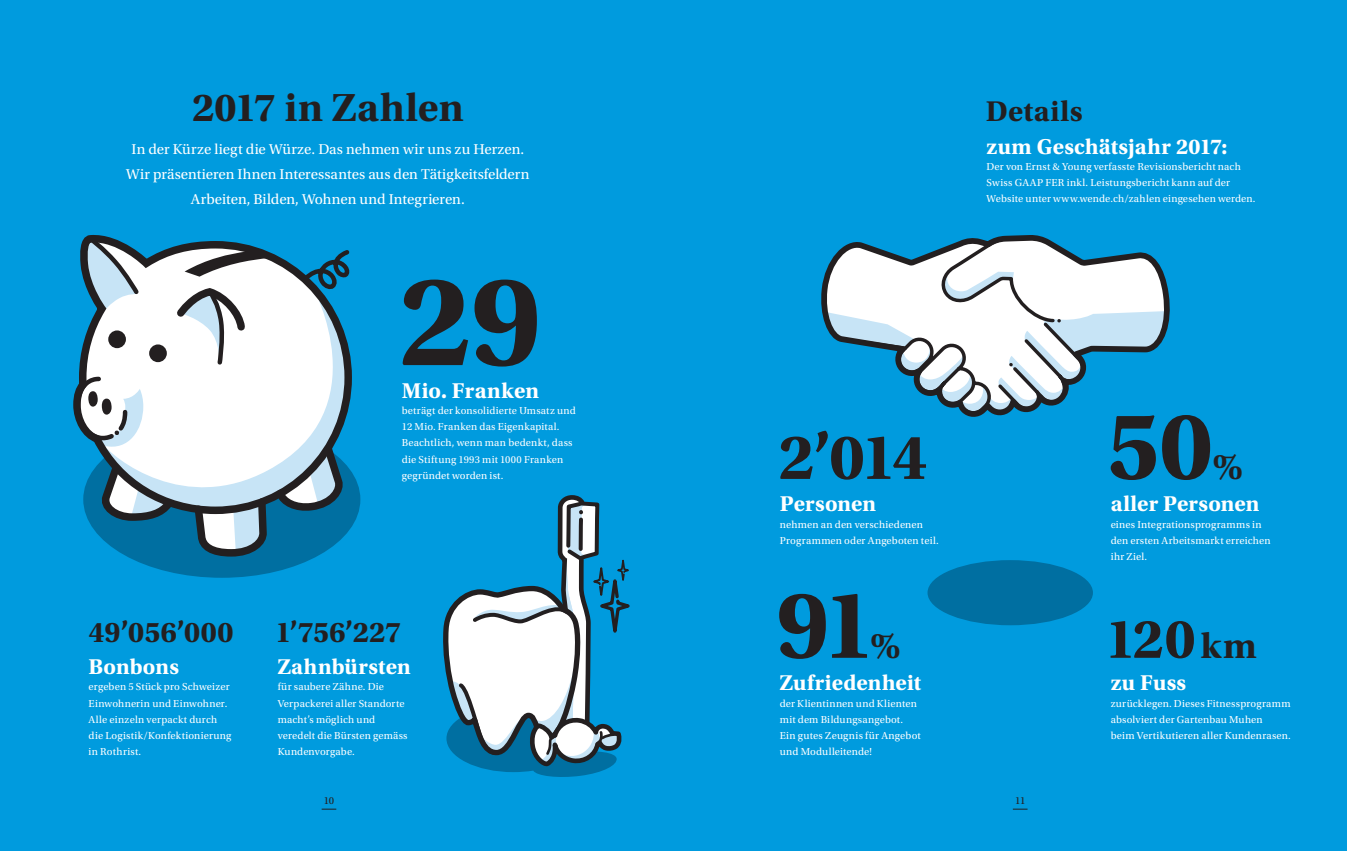
<style>
.page{position:relative;width:1347px;height:851px;background:#fff}
.page>*{position:absolute;margin:0;border:0;box-sizing:border-box;transform-origin:0 0}
.t1{font:700 133.75px "Utopia Std";color:#231f20}
.t2{font:700 100px "Utopia Std";color:#231f20}
.t3{font:700 66.25px "Utopia Std";color:#231f20}
.t4{font:700 57.5px "Utopia Std";color:#231f20}
.t5{font:700 41.25px "Utopia Std";letter-spacing:.015em;color:#231f20}
.t6{font:700 37.5px "Utopia Std";color:#231f20}
.t7{font:700 30px "Utopia Std";letter-spacing:.01em;color:#231f20}
.t8{font:700 22.5px "Utopia Std";letter-spacing:.01em;color:#fff}
.t9{font:15px/25px "Utopia Std";color:#fff;text-align:center}
.t10{font:10.62px/16.2px "Utopia Std";letter-spacing:.015em;color:#fff}
.t11{font:10.62px "Utopia Std";color:#231f20}
.s1{font-size:37.5px}
</style>
<div class="page">
<div style="left:0;top:0;width:1346px;height:850px;background:#009bde"></div>
<svg style="left:322px;top:808px;width:14px;height:1px"></svg>
<svg style="left:1013px;top:808px;width:14px;height:1px"></svg>
<svg style="left:443px;top:495px;width:187px;height:282px"></svg>
<div style="left:83px;top:421px;width:277px;height:156px;background:#006fa1;border-radius:50%"></div>
<svg style="left:73px;top:238px;width:283px;height:279px"></svg>
<svg style="left:102px;top:440px;width:239px;height:120px"></svg>
<svg style="left:84px;top:235px;width:57px;height:11px"></svg>
<svg style="left:74px;top:246px;width:280px;height:193px;background:#c1d3db"></svg>
<svg style="left:88px;top:391px;width:24px;height:23px"></svg>
<div style="left:927px;top:560px;width:166px;height:65px;background:#006fa1;border-radius:50%"></div>
<svg style="left:821px;top:235px;width:349px;height:182px"></svg>
<h3 class="t5" style="left:192px;top:84px;width:273px">2017 in Zahlen</h3>
<h3 class="t9" style="left:126px;top:136px;width:405px">In der Kürze liegt die Würze. Das nehmen wir uns zu Herzen.<br>Wir präsentieren Ihnen Interessantes aus den Tätigkeitsfeldern<br>Arbeiten, Bilden, Wohnen und Integrieren.</h3>
<h3 class="t7" style="left:986px;top:94px;width:98px">Details</h3>
<h3 class="t8" style="left:986px;top:133px;width:242px">zum Geschätsjahr 2017:</h3>
<p class="t10" style="left:986px;top:158px;width:270px">Der von Ernst &amp; Young verfasste Revisionsbericht nach<br>Swiss GAAP FER inkl. Leistungsbericht kann auf der<br>Website unter www.wende.ch/zahlen eingesehen werden.</p>
<h3 class="t7" style="left:89px;top:614px;width:146px">49’056’000</h3>
<h3 class="t8" style="left:89px;top:653px;width:92px">Bonbons</h3>
<p class="t10" style="left:89px;top:678px;width:144px">ergeben 5 Stück pro Schweizer<br>Einwohnerin und Einwohner.<br>Alle einzeln verpackt durch die Logistik/Konfektionierung in Rothrist.</p>
<h1 class="t1" style="left:399px;top:244px;width:144px">29</h1>
<h3 class="t8" style="left:402px;top:377px;width:139px">Mio. Franken</h3>
<p class="t10" style="left:402px;top:402px;width:176px">beträgt der konsolidierte Umsatz und<br>12 Mio. Franken das Eigenkapital.<br>Beachtlich, wenn man bedenkt, dass die Stiftung 1993 mit 1000 Franken gegründet worden ist.</p>
<h2 class="t2" style="left:1106px;top:388px;width:107px">50</h2>
<h3 class="t3" style="left:778px;top:419px;width:150px">2’014</h3>
<h3 class="t8" style="left:780px;top:491px;width:98px">Personen</h3>
<p class="t10" style="left:780px;top:516px;width:160px">nehmen an den verschiedenen<br>Programmen oder Angeboten teil.</p>
<h3 class="t6" style="left:1212px;top:445px;width:32px">%</h3>
<h3 class="t8" style="left:1110px;top:491px;width:150px">aller Personen</h3>
<p class="t10" style="left:1110px;top:516px;width:161px">eines Integrationsprogramms in den ersten Arbeitsmarkt erreichen ihr Ziel.</p>
<h3 class="t7" style="left:275px;top:614px;width:127px">1’756’227</h3>
<h3 class="t8" style="left:278px;top:653px;width:135px">Zahnbürsten</h3>
<p class="t10" style="left:278px;top:678px;width:131px">für saubere Zähne. Die<br>Verpackerei aller Standorte macht’s möglich und veredelt die Bürsten gemäss<br>Kundenvorgabe.</p>
<h2 class="t2" style="left:776px;top:567px;width:102px">91</h2>
<h3 class="t6" style="left:870px;top:623px;width:32px">%</h3>
<h3 class="t8" style="left:780px;top:669px;width:143px">Zufriedenheit</h3>
<p class="t10" style="left:780px;top:695px;width:142px">der Klientinnen und Klienten mit dem Bildungsangebot.<br>Ein gutes Zeugnis für Angebot und Modulleitende!</p>
<p class="t11" style="left:324px;top:794px;width:12px">10</p>
<p class="t11" style="left:1015px;top:794px;width:12px">11</p>
<h3 class="t4" style="left:1105px;top:605px;width:153px">120 <span class="s1">km</span></h3>
<h3 class="t8" style="left:1110px;top:669px;width:77px">zu Fuss</h3>
<p class="t10" style="left:1110px;top:695px;width:182px">zurücklegen. Dieses Fitnessprogramm absolviert der Gartenbau Muhen<br>beim Vertikutieren aller Kundenrasen.</p>
</div>
